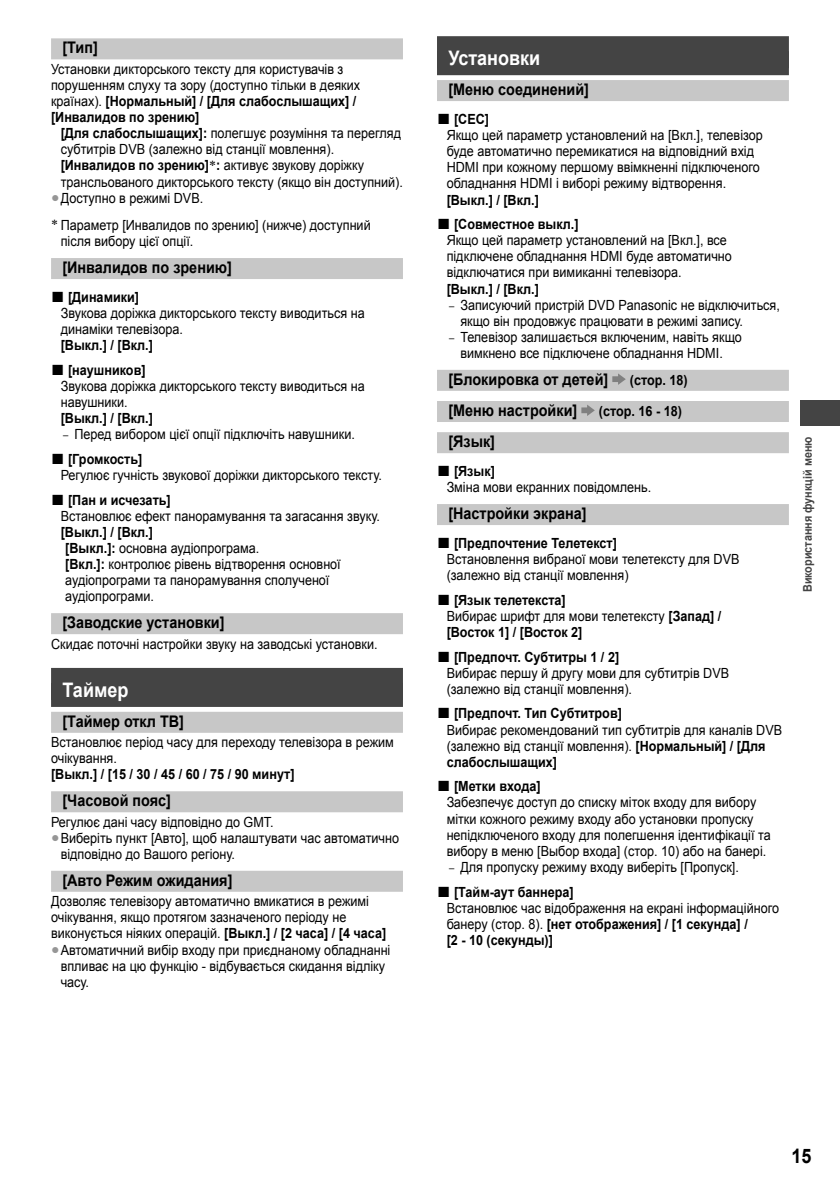
<style>
.page{position:relative;width:840px;height:1191px;background:#fff}
.page>*{position:absolute;margin:0;border:0;box-sizing:border-box;transform-origin:0 0}
.t1{font:700 20px "Arial";color:#fff;scale:.9 1}
.t2{font:700 20px "Arial";color:#000;scale:.9 1}
.t3{font:700 16px "Arial";color:#000;scale:.9 1}
.t4{font:14px/16.2px "Arial";color:#000;scale:.9 1}
.t5{font:700 14px/16.2px "Arial";color:#000;scale:.9 1}
.t6{font:700 12px "Arial";color:#444;scale:.9 1}
.s1{font-weight:700}
.s2{color:#969696}
.s3{font-weight:700;font-size:22px}
.s4{font-family:"Minion Pro"}
.s5{font-size:22px}
.s6{font-weight:400}
</style>
<div class="page">
<div style="left:799px;top:400px;width:40px;height:25px;background:#444"></div>
<div style="left:51px;top:38px;width:352px;height:21px;background:#c7c7c7"></div>
<div style="left:51px;top:258px;width:352px;height:21px;background:#c7c7c7"></div>
<div style="left:51px;top:613px;width:352px;height:21px;background:#c7c7c7"></div>
<div style="left:51px;top:668px;width:352px;height:32px;background:#444"></div>
<div style="left:51px;top:683px;width:352px;height:24px;background:#444"></div>
<div style="left:51px;top:712px;width:352px;height:21px;background:#c7c7c7"></div>
<div style="left:51px;top:791px;width:352px;height:21px;background:#c7c7c7"></div>
<div style="left:51px;top:870px;width:352px;height:21px;background:#c7c7c7"></div>
<div style="left:437px;top:36px;width:351px;height:32px;background:#444"></div>
<div style="left:437px;top:51px;width:351px;height:24px;background:#444"></div>
<div style="left:437px;top:80px;width:351px;height:21px;background:#c7c7c7"></div>
<div style="left:437px;top:370px;width:351px;height:21px;background:#c7c7c7"></div>
<div style="left:437px;top:401px;width:351px;height:21px;background:#c7c7c7"></div>
<div style="left:437px;top:432px;width:351px;height:21px;background:#c7c7c7"></div>
<div style="left:437px;top:504px;width:351px;height:21px;background:#c7c7c7"></div>
<svg style="left:612px;top:373px;width:13px;height:12px"></svg>
<svg style="left:581px;top:405px;width:13px;height:11px"></svg>
<p class="t3" style="left:62px;top:39px;width:41px">[Тип]</p>
<p class="t4" style="left:51px;top:61px;width:344px">Установки дикторського тексту для користувачів з порушенням слуху та зору (доступно тільки в деяких країнах). <span class="s1">[Нормальный] / [Для слабослышащих] / [Инвалидов по зрению]</span></p>
<p class="t4" style="left:61px;top:125px;width:381px"><span class="s1">[Для слабослышащих]:</span> полегшує розуміння та перегляд субтитрів DVB (залежно від станції мовлення). <span class="s1">[Инвалидов по зрению] :</span> активує звукову доріжку трансльованого дикторського тексту (якщо він доступний).</p>
<p class="t4" style="left:61px;top:184px;width:346px;line-height:27.4px;text-indent:-10px"><span class="s2">●</span>Доступно в режимі DVB.<br>Параметр [Инвалидов по зрению] (нижче) доступний</p>
<p class="t4" style="left:61px;top:233px;width:149px">після вибору цієї опції.</p>
<p class="t3" style="left:62px;top:259px;width:190px">[Инвалидов по зрению]</p>
<p class="t4" style="left:61px;top:289px;width:339px;text-indent:-10px"><span class="s3">■</span> <span class="s1">[Динамики]<br></span>Звукова доріжка дикторського тексту виводиться на динаміки телевізора.</p>
<p class="t5" style="left:61px;top:337px;width:104px">[Выкл.] / [Вкл.]</p>
<p class="t4" style="left:61px;top:362px;width:339px;text-indent:-10px"><span class="s3">■</span> <span class="s1">[наyшников]<br></span>Звукова доріжка дикторського тексту виводиться на навушники.</p>
<p class="t5" style="left:61px;top:410px;width:104px">[Выкл.] / [Вкл.]</p>
<p class="t4" style="left:62px;top:426px;width:326px"><span class="s4">–</span> Перед вибором цієї опції підключіть навушники.</p>
<p class="t4" style="left:61px;top:451px;width:358px;text-indent:-10px"><span class="s3">■</span> <span class="s1">[Громкость]<br></span>Регулює гучність звукової доріжки дикторського тексту.</p>
<p class="t4" style="left:61px;top:492px;width:356px;text-indent:-10px"><span class="s3">■</span> <span class="s1">[Пан и исчезать]<br></span>Встановлює ефект панорамування та загасання звуку.</p>
<p class="t4" style="left:65px;top:524px;width:307px;text-indent:-5px"><span class="s1">[Выкл.] / [Вкл.]<br>[Выкл.]:</span> основна аудіопрограма.<br><span class="s1">[Вкл.]:</span> контролює рівень відтворення основної аудіопрограми та панорамування сполученої аудіопрограми.</p>
<p class="t3" style="left:62px;top:613px;width:182px">[Заводские установки]</p>
<p class="t4" style="left:51px;top:635px;width:364px">Скидає поточні настройки звуку на заводські установки.</p>
<h1 class="t1" style="left:62px;top:678px;width:75px">Таймер</h1>
<p class="t3" style="left:62px;top:712px;width:137px">[Таймер откл ТВ]</p>
<p class="t4" style="left:51px;top:734px;width:382px">Встановлює період часу для переходу телевізора в режим очікування.</p>
<p class="t5" style="left:51px;top:766px;width:272px">[Выкл.] / [15 / 30 / 45 / 60 / 75 / 90 минут]</p>
<p class="t3" style="left:62px;top:792px;width:122px">[Часовой пояс]</p>
<p class="t4" style="left:51px;top:813px;width:249px">Регулює дані часу відповідно до GMT.</p>
<p class="t4" style="left:61px;top:830px;width:377px;text-indent:-10px"><span class="s2">●</span>Виберіть пункт [Авто], щоб налаштувати час автоматично відповідно до Вашого регіону.</p>
<p class="t3" style="left:62px;top:871px;width:190px">[Авто Режим ожидания]</p>
<p class="t4" style="left:51px;top:893px;width:374px">Дозволяє телевізору автоматично вмикатися в режимі очікування, якщо протягом зазначеного періоду не виконується ніяких операцій. <span class="s1">[Выкл.] / [2 часа] / [4 часа]</span></p>
<p class="t4" style="left:61px;top:941px;width:367px;text-indent:-10px"><span class="s2">●</span>Автоматичний вибір входу при приєднаному обладнанні впливає на цю функцію - відбувається скидання відліку часу.</p>
<h1 class="t1" style="left:448px;top:47px;width:104px">Установки</h1>
<p class="t3" style="left:448px;top:81px;width:158px">[Меню соединений]</p>
<p class="t4" style="left:446px;top:111px;width:352px;text-indent:-10px"><span class="s3">■</span> <span class="s1">[CEC]<br></span>Якщо цей параметр установлений на [Вкл.], телевізор буде автоматично перемикатися на відповідний вхід HDMI при кожному першому ввімкненні підключеного обладнання HDMI і виборі режиму відтворення.</p>
<p class="t5" style="left:446px;top:191px;width:104px">[Выкл.] / [Вкл.]</p>
<p class="t4" style="left:446px;top:216px;width:318px;text-indent:-10px"><span class="s3">■</span> <span class="s1">[Совместное выкл.]<br></span>Якщо цей параметр установлений на [Вкл.], все підключене обладнання HDMI буде автоматично відключатися при вимиканні телевізора.</p>
<p class="t5" style="left:446px;top:280px;width:104px">[Выкл.] / [Вкл.]</p>
<p class="t4" style="left:460px;top:297px;width:356px;text-indent:-12px"><span class="s4">–</span> Записуючий пристрій DVD Panasonic не відключиться, якщо він продовжує працювати в режимі запису.</p>
<p class="t4" style="left:448px;top:329px;width:327px;text-align:center"><span class="s4">–</span> Телевізор залишається включеним, навіть якщо вимкнено все підключене обладнання HDMI.</p>
<p class="t3" style="left:448px;top:370px;width:179px">[Блокировка от детей]</p>
<p class="t5" style="left:629px;top:372px;width:66px">(стор. 18)</p>
<p class="t3" style="left:448px;top:401px;width:145px">[Меню настройки]</p>
<p class="t5" style="left:598px;top:403px;width:94px">(стор. 16 - 18)</p>
<p class="t3" style="left:448px;top:433px;width:53px">[Язык]</p>
<p class="t4" style="left:446px;top:463px;width:229px;text-indent:-10px"><span class="s3">■</span> <span class="s1">[Язык]<br></span>Зміна мови екранних повідомлень.</p>
<p class="t3" style="left:448px;top:504px;width:155px">[Настройки экрана]</p>
<p class="t4" style="left:446px;top:535px;width:327px;text-indent:-10px"><span class="s3">■</span> <span class="s1">[Предпочтение Телетекст]<br></span>Встановлення вибраної мови телетексту для DVB (залежно від станції мовлення)</p>
<p class="t5" style="left:446px;top:592px;width:306px;text-indent:-10px"><span class="s5">■</span> [Язык телетекста]<br><span class="s6">Вибирає шрифт для мови телетексту</span> [Запад] / [Восток 1] / [Восток 2]</p>
<p class="t4" style="left:446px;top:648px;width:315px;text-indent:-10px"><span class="s3">■</span> <span class="s1">[Предпочт. Субтитры 1 / 2]<br></span>Вибирає першу й другу мови для субтитрів DVB (залежно від станції мовлення).</p>
<p class="t4" style="left:446px;top:705px;width:374px;text-indent:-10px"><span class="s3">■</span> <span class="s1">[Предпочт. Тип Субтитров]<br></span>Вибирає рекомендований тип субтитрів для каналів DVB (залежно від станції мовлення). <span class="s1">[Нормальный] / [Для слабослышащих]</span></p>
<p class="t4" style="left:446px;top:778px;width:361px;text-indent:-10px"><span class="s3">■</span> <span class="s1">[Метки входа]<br></span>Забезпечує доступ до списку міток входу для вибору мітки кожного режиму входу або установки пропуску непідключеного входу для полегшення ідентифікації та вибору в меню [Выбор входа] (стор. 10) або на банері.</p>
<p class="t4" style="left:448px;top:859px;width:324px"><span class="s4">–</span> Для пропуску режиму входу виберіть [Пропуск].</p>
<p class="t4" style="left:446px;top:883px;width:370px;text-indent:-10px"><span class="s3">■</span> <span class="s1">[Тайм-аут баннера]<br></span>Встановлює час відображення на екрані інформаційного банеру (стор. 8). <span class="s1">[нет отображения] / [1 секунда] /<br>[2 - 10 (секунды)]</span></p>
<p class="t6" style="left:800px;top:592px;width:174px;rotate:-90deg">Використання функцій меню</p>
<h1 class="t2" style="left:791px;top:1144px;width:24px">15</h1>
</div>
